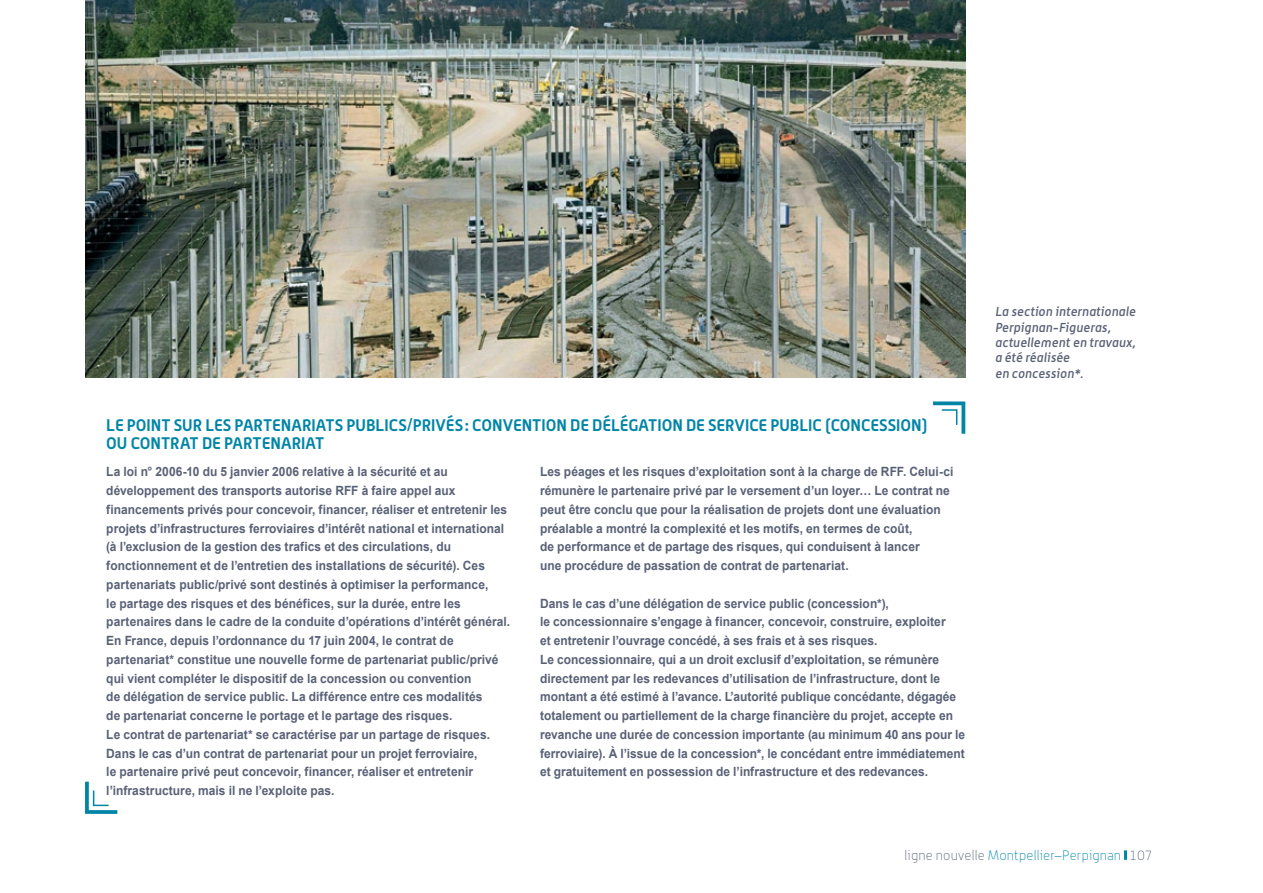
<style>
.page{position:relative;width:1263px;height:893px;background:#fff}
.page>*{position:absolute;margin:0;border:0;box-sizing:border-box;transform-origin:0 0}
.t1{font:700 16.5px/18.8px "Alwyn";color:#0085a7}
.t2{font:100 13.5px "Alwyn";letter-spacing:.015em;color:#0085a7}
.t3{font:700 12.75px/18.8px "Arial";letter-spacing:.005em;color:#596176;scale:.94 1}
.t4{font:italic 500 12.75px/15.3px "Alwyn";letter-spacing:.015em;color:#596176}
.s1{color:#596176}
</style>
<div class="page">
<svg style="left:1124px;top:850px;width:3px;height:10px"></svg>
<img style="left:85px;top:0;width:880px;height:377px">
<svg style="left:85px;top:782px;width:32px;height:32px"></svg>
<svg style="left:933px;top:401px;width:32px;height:33px"></svg>
<p class="t1" style="left:106px;top:415px;width:822px">LE POINT SUR LES PARTENARIATS PUBLICS/PRIVÉS: CONVENTION DE DÉLÉGATION DE SERVICE PUBLIC (CONCESSION)<br>OU CONTRAT DE PARTENARIAT</p>
<p class="t3" style="left:106px;top:462px;width:431px">La loi n° 2006-10 du 5 janvier 2006 relative à la sécurité et au développement des transports autorise RFF à faire appel aux financements privés pour concevoir, financer, réaliser et entretenir les projets d’infrastructures ferroviaires d’intérêt national et international (à l’exclusion de la gestion des trafics et des circulations, du fonctionnement et de l’entretien des installations de sécurité). Ces partenariats public/privé sont destinés à optimiser la performance,<br>le partage des risques et des bénéfices, sur la durée, entre les partenaires dans le cadre de la conduite d’opérations d’intérêt général.<br>En France, depuis l’ordonnance du 17 juin 2004, le contrat de partenariat* constitue une nouvelle forme de partenariat public/privé qui vient compléter le dispositif de la concession ou convention<br>de délégation de service public. La différence entre ces modalités<br>de partenariat concerne le portage et le partage des risques.<br>Le contrat de partenariat* se caractérise par un partage de risques.<br>Dans le cas d’un contrat de partenariat pour un projet ferroviaire,<br>le partenaire privé peut concevoir, financer, réaliser et entretenir l’infrastructure, mais il ne l’exploite pas.</p>
<p class="t3" style="left:540px;top:462px;width:441px">Les péages et les risques d’exploitation sont à la charge de RFF. Celui-ci rémunère le partenaire privé par le versement d’un loyer… Le contrat ne peut être conclu que pour la réalisation de projets dont une évaluation préalable a montré la complexité et les motifs, en termes de coût,<br>de performance et de partage des risques, qui conduisent à lancer<br>une procédure de passation de contrat de partenariat.</p>
<p class="t3" style="left:540px;top:594px;width:454px">Dans le cas d’une délégation de service public (concession*),<br>le concessionnaire s’engage à financer, concevoir, construire, exploiter<br>et entretenir l’ouvrage concédé, à ses frais et à ses risques.<br>Le concessionnaire, qui a un droit exclusif d’exploitation, se rémunère directement par les redevances d’utilisation de l’infrastructure, dont le montant a été estimé à l’avance. L’autorité publique concédante, dégagée totalement ou partiellement de la charge financière du projet, accepte en revanche une durée de concession importante (au minimum 40 ans pour le ferroviaire). À l’issue de la concession*, le concédant entre immédiatement et gratuitement en possession de l’infrastructure et des redevances.</p>
<p class="t4" style="left:995px;top:304px;width:142px">La section internationale<br>Perpignan-Figueras, actuellement en travaux, a été réalisée<br>en concession*.</p>
<p class="t2" style="left:904px;top:847px;width:249px"><span class="s1">ligne nouvelle</span> Montpellier–Perpignan <span class="s1">107</span></p>
</div>
